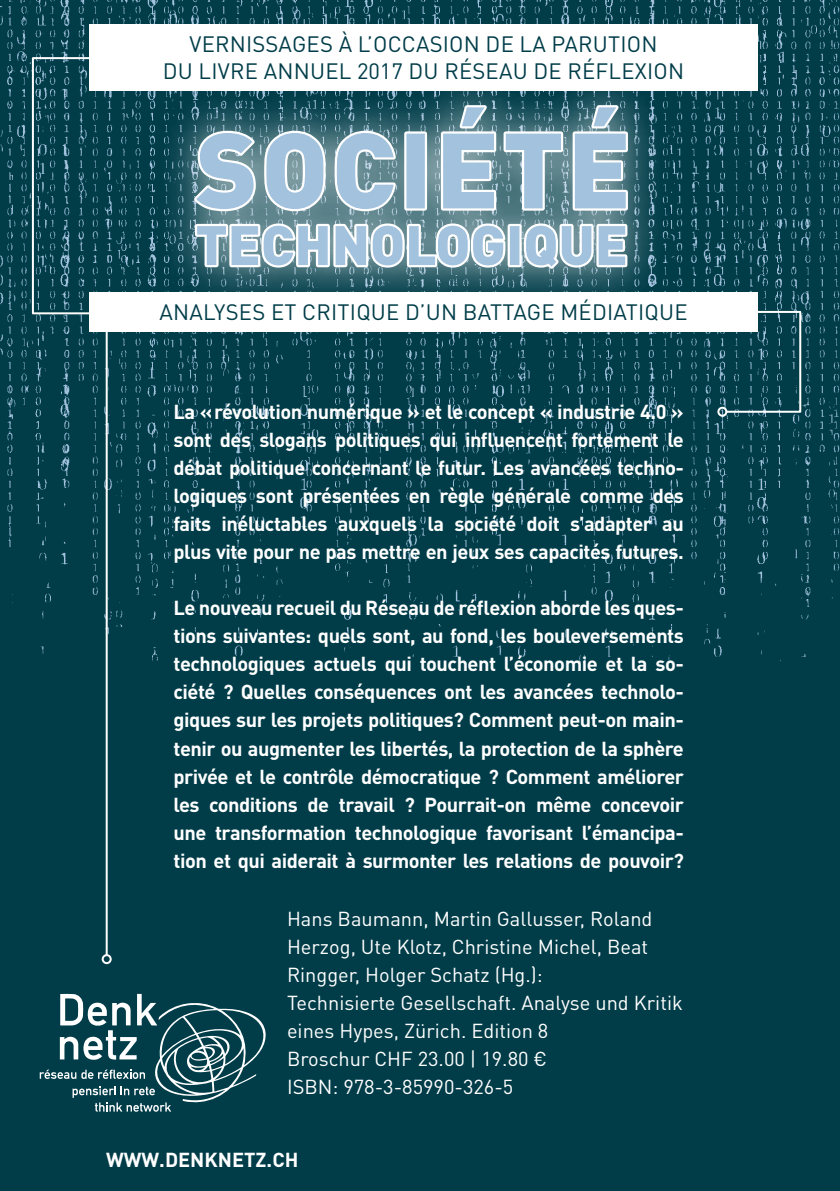
<style>
.page{position:relative;width:840px;height:1191px;background:#fff}
.page>*{position:absolute;margin:0;border:0;box-sizing:border-box;transform-origin:0 0}
.t1{font:22px/26.4px "DIN Pro";letter-spacing:.01em;color:#003d49;text-align:center}
.t2{font:700 20px/28px "DIN Pro";letter-spacing:-.025em;color:#fff;text-align:justify}
.t3{font:20px/28px "DIN Pro";color:#fff}
.t4{font:700 20px "DIN Pro";color:#fff}
</style>
<div class="page">
<div style="left:0;top:0;width:839px;height:1191px;background:#003d49"></div>
<img style="left:0;top:0;width:839px;height:663px">
<div style="left:89px;top:24px;width:668px;height:67px;background:#fff"></div>
<div style="left:89px;top:292px;width:668px;height:40px;background:#fff"></div>
<svg style="left:40px;top:993px;width:226px;height:119px"></svg>
<svg style="left:31px;top:56px;width:78px;height:901px"></svg>
<div style="left:102px;top:954px;width:10px;height:10px;border:2px solid #fff;border-radius:50%"></div>
<svg style="left:724px;top:310px;width:77px;height:104px"></svg>
<div style="left:717px;top:407px;width:10px;height:10px;border:2px solid #fff;border-radius:50%"></div>
<div style="left:156px;top:65px;width:511px;height:243px;background:#fff;opacity:.75"></div>
<svg style="left:190px;top:101px;width:439px;height:112px"></svg>
<svg style="left:193px;top:221px;width:436px;height:52px;background:#9eb9c8"></svg>
<svg style="left:196px;top:107px;width:429px;height:102px;background:#83a4b4"></svg>
<p class="t1" style="left:163px;top:30px;width:522px">VERNISSAGES À L’OCCASION DE LA PARUTION<br>DU LIVRE ANNUEL 2017 DU RÉSEAU DE RÉFLEXION</p>
<p class="t1" style="left:159px;top:298px;width:529px">ANALYSES ET CRITIQUE D’UN BATTAGE MÉDIATIQUE</p>
<p class="t2" style="left:173px;top:397px;width:511px">La «révolution numérique » et le concept « industrie 4.0 » sont des slogans politiques qui influencent fortement le débat politique concernant le futur. Les avancées techno&shy;logiques sont présentées en règle générale comme des faits inéluctables auxquels la société doit s’adapter au plus vite pour ne pas mettre en jeux ses capacités futures.</p>
<p class="t2" style="left:173px;top:593px;width:511px">Le nouveau recueil du Réseau de réflexion aborde les ques&shy;tions suivantes: quels sont, au fond, les bouleversements technologiques actuels qui touchent l’économie et la so&shy;ciété ? Quelles conséquences ont les avancées technolo&shy;giques sur les projets politiques? Comment peut-on main&shy;tenir ou augmenter les libertés, la protection de la sphère privée et le contrôle démocratique ? Comment améliorer les conditions de travail ? Pourrait-on même concevoir une transformation technologique favorisant l’émancipa&shy;tion et qui aiderait à surmonter les relations de pouvoir?</p>
<p class="t3" style="left:287px;top:903px;width:397px">Hans Baumann, Martin Gallusser, Roland Herzog, Ute Klotz, Christine Michel, Beat Ringger, Holger Schatz (Hg.):<br>Technisierte Gesellschaft. Analyse und Kritik eines Hypes, Zürich. Edition 8<br>Broschur CHF 23.00 | 19.80 €<br>ISBN: 978-3-85990-326-5</p>
<p class="t4" style="left:106px;top:1145px;width:194px">WWW.DENKNETZ.CH</p>
</div>
